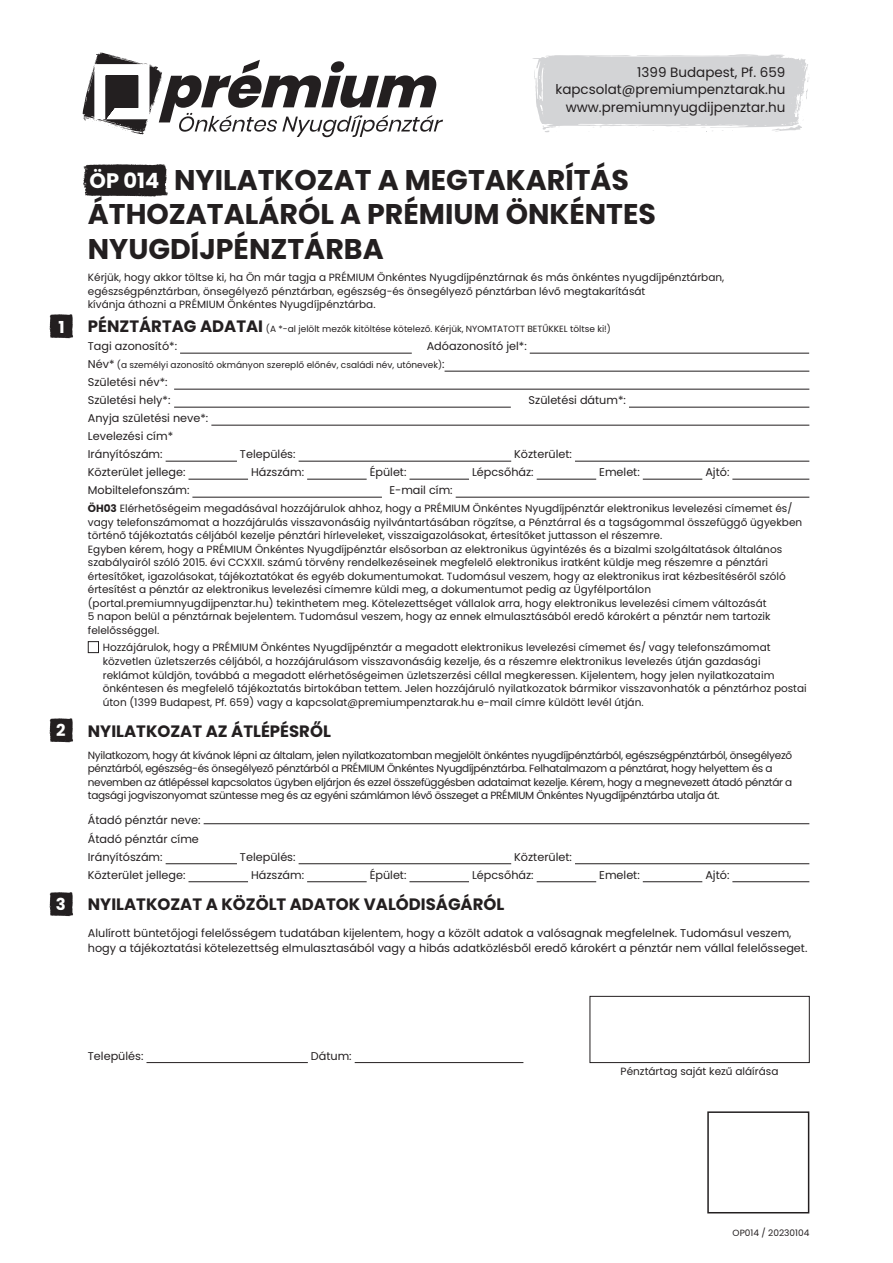
<style>
.page{position:relative;width:893px;height:1263px;background:#fff}
.page>*{position:absolute;margin:0;border:0;box-sizing:border-box;transform-origin:0 0}
.Paragraph_Style_2{font:700 28.5px/34.2px "Poppins";color:#231f20}
.t1{font:700 21px "Poppins";color:#fff}
.Paragraph_Style_3{font:700 16.5px "Poppins";color:#231f20}
.t2{font:700 16.5px "Poppins";color:#fff}
.t3{font:13.5px "Poppins";color:#231f20}
.Paragraph_Style_2-2{font:11.25px/15px "Poppins";color:#231f20}
.Paragraph_Style_4{font:11.25px "Poppins";color:#231f20}
.Paragraph_Style_2-3{font:10.5px/13.5px "Poppins";color:#231f20}
.Paragraph_Style_4-2{font:10.5px/13.5px "Poppins";letter-spacing:-.03em;color:#231f20}
.Paragraph_Style_3-2{font:10.5px "Poppins";color:#231f20}
.Paragraph_Style_3-3{font:9px "Poppins";color:#231f20}
.Paragraph_Style_2-4{font:9px "Poppins";color:#231f20}
.s1{font-weight:700;font-size:16.5px}
.s2{font-size:11.25px}
.s3{font-weight:700}
</style>
<div class="page">
<svg style="left:50px;top:314px;width:23px;height:24px"></svg>
<hr style="left:180px;top:353px;width:232px;height:1px;background:#231f20">
<hr style="left:530px;top:353px;width:279px;height:1px;background:#231f20">
<hr style="left:445px;top:371px;width:364px;height:1px;background:#231f20">
<hr style="left:174px;top:389px;width:635px;height:1px;background:#231f20">
<hr style="left:174px;top:407px;width:337px;height:1px;background:#231f20">
<hr style="left:629px;top:407px;width:180px;height:1px;background:#231f20">
<hr style="left:211px;top:425px;width:598px;height:1px;background:#231f20">
<hr style="left:166px;top:461px;width:71px;height:1px;background:#231f20">
<hr style="left:299px;top:461px;width:212px;height:1px;background:#231f20">
<hr style="left:575px;top:461px;width:234px;height:1px;background:#231f20">
<hr style="left:188px;top:479px;width:60px;height:1px;background:#231f20">
<hr style="left:307px;top:479px;width:60px;height:1px;background:#231f20">
<hr style="left:409px;top:479px;width:60px;height:1px;background:#231f20">
<hr style="left:537px;top:479px;width:59px;height:1px;background:#231f20">
<hr style="left:643px;top:479px;width:59px;height:1px;background:#231f20">
<hr style="left:732px;top:479px;width:77px;height:1px;background:#231f20">
<hr style="left:192px;top:497px;width:190px;height:1px;background:#231f20">
<hr style="left:456px;top:497px;width:353px;height:1px;background:#231f20">
<div style="left:88px;top:641px;width:11px;height:12px;border:1px solid #231f20"></div>
<svg style="left:50px;top:718px;width:23px;height:24px"></svg>
<hr style="left:204px;top:823px;width:605px;height:1px;background:#231f20">
<hr style="left:166px;top:863px;width:71px;height:1px;background:#231f20">
<hr style="left:299px;top:863px;width:212px;height:1px;background:#231f20">
<hr style="left:575px;top:863px;width:234px;height:1px;background:#231f20">
<hr style="left:188px;top:881px;width:60px;height:1px;background:#231f20">
<hr style="left:307px;top:881px;width:60px;height:1px;background:#231f20">
<hr style="left:409px;top:881px;width:60px;height:1px;background:#231f20">
<hr style="left:537px;top:881px;width:59px;height:1px;background:#231f20">
<hr style="left:643px;top:881px;width:59px;height:1px;background:#231f20">
<hr style="left:732px;top:881px;width:77px;height:1px;background:#231f20">
<svg style="left:50px;top:892px;width:23px;height:24px"></svg>
<hr style="left:146px;top:1062px;width:162px;height:1px;background:#231f20">
<hr style="left:355px;top:1062px;width:168px;height:1px;background:#231f20">
<div style="left:590px;top:996px;width:220px;height:67px;border:1px solid #231f20"></div>
<svg style="left:83px;top:164px;width:85px;height:32px;background:#322f30"></svg>
<svg style="left:532px;top:54px;width:277px;height:79px;background:#d9dadc"></svg>
<svg style="left:83px;top:52px;width:360px;height:85px"></svg>
<div style="left:707px;top:1111px;width:102px;height:102px;border:2px solid #231f20"></div>
<p class="t3" style="left:637px;top:65px;width:150px">1399 Budapest, Pf. 659</p>
<p class="t3" style="left:555px;top:82px;width:231px">kapcsolat@premiumpenztarak.hu</p>
<p class="t3" style="left:566px;top:99px;width:221px">www.premiumnyugdijpenztar.hu</p>
<p class="Paragraph_Style_2" style="left:88px;top:163px;width:570px;text-indent:86px">NYILATKOZAT A MEGTAKARÍTÁS<br>ÁTHOZATALÁRÓL A PRÉMIUM ÖNKÉNTES<br>NYUGDÍJPÉNZTÁRBA</p>
<p class="Paragraph_Style_2-3" style="left:88px;top:271px;width:638px">Kérjük, hogy akkor töltse ki, ha Ön már tagja a PRÉMIUM Önkéntes Nyugdíjpénztárnak és más önkéntes nyugdíjpénztárban, egészségpénztárban, önsegélyező pénztárban, egészség-és önsegélyező pénztárban lévő megtakarítását</p>
<p class="Paragraph_Style_2-3" style="left:88px;top:298px;width:289px">kívánja áthozni a PRÉMIUM Önkéntes Nyugdíjpénztárba.</p>
<p class="t1" style="left:90px;top:169px;width:71px">ÖP 014</p>
<p class="t2" style="left:59px;top:317px;width:8px">1</p>
<p class="Paragraph_Style_3-3" style="left:88px;top:324px;width:525px"><span class="s1">PÉNZTÁRTAG ADATAI</span> (A *-al jelölt mezők kitöltése kötelező. Kérjük, NYOMTATOTT BETŰKKEL töltse ki!)</p>
<p class="Paragraph_Style_2-2" style="left:88px;top:339px;width:91px">Tagi azonosító*:</p>
<p class="Paragraph_Style_2-2" style="left:427px;top:339px;width:102px">Adóazonosító jel*:</p>
<p class="Paragraph_Style_2-4" style="left:88px;top:360px;width:358px"><span class="s2">Név*</span> (a személyi azonosító okmányon szereplő előnév, családi név, utónevek)<span class="s2">:</span></p>
<p class="Paragraph_Style_2-2" style="left:88px;top:375px;width:81px">Születési név*:</p>
<p class="Paragraph_Style_2-2" style="left:88px;top:393px;width:84px">Születési hely*:</p>
<p class="Paragraph_Style_2-2" style="left:529px;top:393px;width:99px">Születési dátum*:</p>
<p class="Paragraph_Style_2-2" style="left:88px;top:411px;width:122px">Anyja születési neve*:</p>
<p class="Paragraph_Style_4" style="left:88px;top:430px;width:87px">Levelezési cím*</p>
<p class="Paragraph_Style_4" style="left:88px;top:448px;width:76px">Irányítószám:</p>
<p class="Paragraph_Style_4" style="left:240px;top:448px;width:57px">Település:</p>
<p class="Paragraph_Style_4" style="left:514px;top:448px;width:59px">Közterület:</p>
<p class="Paragraph_Style_4" style="left:88px;top:466px;width:99px">Közterület jellege:</p>
<p class="Paragraph_Style_4" style="left:251px;top:466px;width:55px">Házszám:</p>
<p class="Paragraph_Style_4" style="left:370px;top:466px;width:38px">Épület:</p>
<p class="Paragraph_Style_4" style="left:472px;top:466px;width:63px">Lépcsőház:</p>
<p class="Paragraph_Style_4" style="left:599px;top:466px;width:42px">Emelet:</p>
<p class="Paragraph_Style_4" style="left:705px;top:466px;width:26px">Ajtó:</p>
<p class="Paragraph_Style_2-2" style="left:88px;top:483px;width:103px">Mobiltelefonszám:</p>
<p class="Paragraph_Style_2-2" style="left:389px;top:483px;width:65px">E-mail cím:</p>
<p class="Paragraph_Style_2-3" style="left:88px;top:502px;width:716px"><span class="s3">ÖH03</span> Elérhetőségeim megadásával hozzájárulok ahhoz, hogy a PRÉMIUM Önkéntes Nyugdíjpénztár elektronikus levelezési címemet és/ vagy telefonszámomat a hozzájárulás visszavonásáig nyilvántartásában rögzítse, a Pénztárral és a tagságommal összefüggő ügyekben történő tájékoztatás céljából kezelje pénztári hírleveleket, visszaigazolásokat, értesítőket juttasson el részemre.</p>
<p class="Paragraph_Style_2-3" style="left:88px;top:542px;width:699px">Egyben kérem, hogy a PRÉMIUM Önkéntes Nyugdíjpénztár elsősorban az elektronikus ügyintézés és a bizalmi szolgáltatások általános szabályairól szóló 2015. évi CCXXII. számú törvény rendelkezéseinek megfelelő elektronikus iratként küldje meg részemre a pénztári értesítőket, igazolásokat, tájékoztatókat és egyéb dokumentumokat. Tudomásul veszem, hogy az elektronikus irat kézbesítéséről szóló értesítést a pénztár az elektronikus levelezési címemre küldi meg, a dokumentumot pedig az Ügyfélportálon</p>
<p class="Paragraph_Style_2-3" style="left:88px;top:596px;width:684px">(portal.premiumnyugdijpenztar.hu) tekinthetem meg. Kötelezettséget vállalok arra, hogy elektronikus levelezési címem változását<br>5 napon belül a pénztárnak bejelentem. Tudomásul veszem, hogy az ennek elmulasztásából eredő károkért a pénztár nem tartozik felelősséggel.</p>
<p class="Paragraph_Style_2-3" style="left:103px;top:641px;width:705px">Hozzájárulok, hogy a PRÉMIUM Önkéntes Nyugdíjpénztár a megadott elektronikus levelezési címemet és/ vagy telefonszámomat közvetlen üzletszerzés céljából, a hozzájárulásom visszavonásáig kezelje, és a részemre elektronikus levelezés útján gazdasági reklámot küldjön, továbbá a megadott elérhetőségeimen üzletszerzési céllal megkeressen. Kijelentem, hogy jelen nyilatkozataim önkéntesen és megfelelő tájékoztatás birtokában tettem. Jelen hozzájáruló nyilatkozatok bármikor visszavonhatók a pénztárhoz postai úton (1399 Budapest, Pf. 659) vagy a kapcsolat@premiumpenztarak.hu e-mail címre küldött levél útján.</p>
<p class="t2" style="left:56px;top:721px;width:11px">2</p>
<p class="Paragraph_Style_3" style="left:88px;top:721px;width:245px">NYILATKOZAT AZ ÁTLÉPÉSRŐL</p>
<p class="Paragraph_Style_4-2" style="left:88px;top:748px;width:706px">Nyilatkozom, hogy át kívánok lépni az általam, jelen nyilatkozatomban megjelölt önkéntes nyugdíjpénztárból, egészségpénztárból, önsegélyező pénztárból, egészség-és önsegélyező pénztárból a PRÉMIUM Önkéntes Nyugdíjpénztárba. Felhatalmazom a pénztárat, hogy helyettem és a nevemben az átlépéssel kapcsolatos ügyben eljárjon és ezzel összefüggésben adataimat kezelje. Kérem, hogy a megnevezett átadó pénztár a tagsági jogviszonyomat szüntesse meg és az egyéni számlámon lévő összeget a PRÉMIUM Önkéntes Nyugdíjpénztárba utalja át.</p>
<p class="Paragraph_Style_4" style="left:88px;top:813px;width:114px">Átadó pénztár neve:</p>
<p class="Paragraph_Style_4" style="left:88px;top:832px;width:113px">Átadó pénztár címe</p>
<p class="Paragraph_Style_4" style="left:88px;top:850px;width:76px">Irányítószám:</p>
<p class="Paragraph_Style_4" style="left:240px;top:850px;width:57px">Település:</p>
<p class="Paragraph_Style_4" style="left:514px;top:850px;width:59px">Közterület:</p>
<p class="Paragraph_Style_4" style="left:88px;top:868px;width:99px">Közterület jellege:</p>
<p class="Paragraph_Style_4" style="left:251px;top:868px;width:55px">Házszám:</p>
<p class="Paragraph_Style_4" style="left:370px;top:868px;width:38px">Épület:</p>
<p class="Paragraph_Style_4" style="left:472px;top:868px;width:63px">Lépcsőház:</p>
<p class="Paragraph_Style_4" style="left:599px;top:868px;width:42px">Emelet:</p>
<p class="Paragraph_Style_4" style="left:705px;top:868px;width:26px">Ajtó:</p>
<p class="t2" style="left:56px;top:894px;width:11px">3</p>
<p class="Paragraph_Style_3" style="left:88px;top:895px;width:418px">NYILATKOZAT A KÖZÖLT ADATOK VALÓDISÁGÁRÓL</p>
<p class="Paragraph_Style_2-2" style="left:88px;top:925px;width:721px">Alulírott büntetőjogi felelősségem tudatában kijelentem, hogy a közölt adatok a valósagnak megfelelnek. Tudomásul veszem, hogy a tájékoztatási kötelezettség elmulasztasából vagy a hibás adatközlésből eredő károkért a pénztár nem vállal felelősseget.</p>
<p class="Paragraph_Style_2-2" style="left:88px;top:1048px;width:57px">Település:</p>
<p class="Paragraph_Style_2-2" style="left:311px;top:1048px;width:42px">Dátum:</p>
<p class="Paragraph_Style_3-2" style="left:621px;top:1065px;width:159px">Pénztártag saját kezű aláírása</p>
<p class="Paragraph_Style_2-4" style="left:733px;top:1227px;width:78px">OP014 / 20230104</p>
</div>
